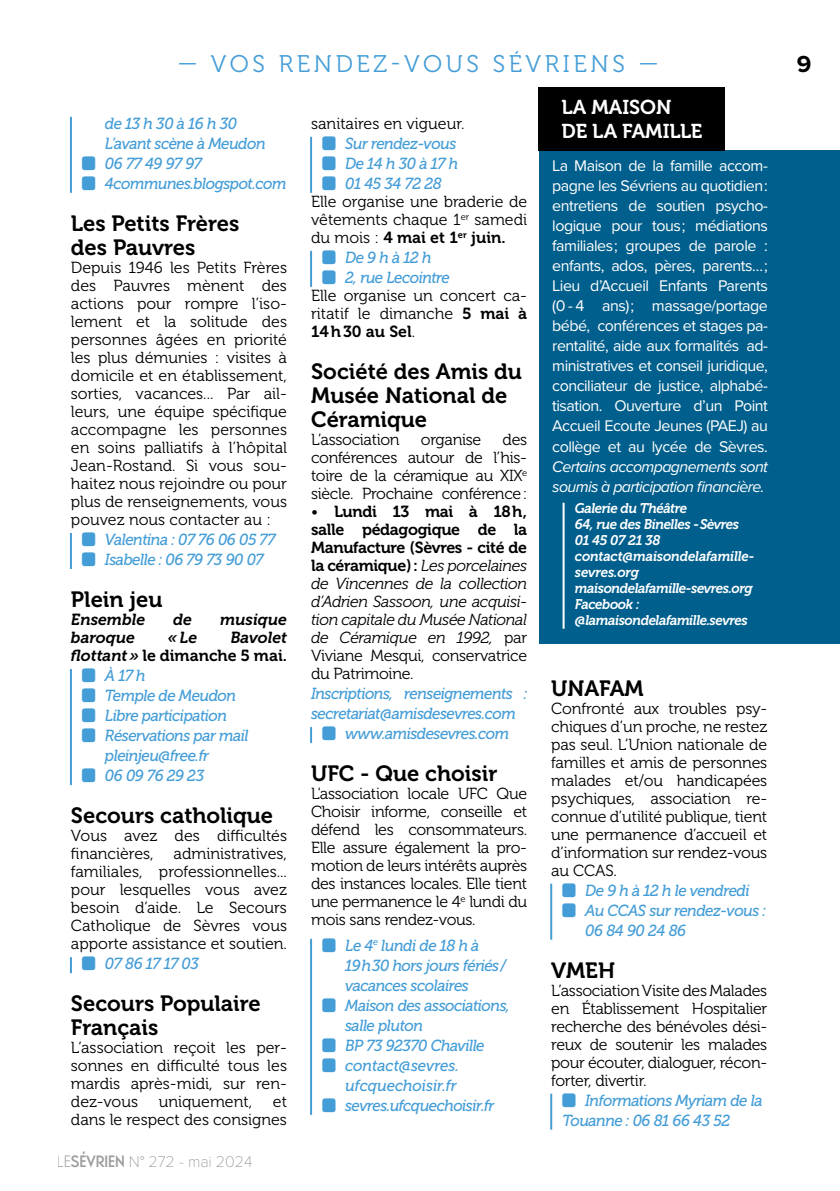
<style>
.page{position:relative;width:840px;height:1191px;background:#fff}
.page>*{position:absolute;margin:0;border:0;box-sizing:border-box;transform-origin:0 0}
.t1{font:24px "Museo 300";letter-spacing:.15em;color:#449dd7}
.t2{font:700 24px "Proxima Nova";color:#000}
.t3{font:22px/24px "Museo 700";color:#000}
.t4{font:20px/24px "Museo 700";color:#fff}
.t5{font:16px/18px "Museo 300";color:#000;text-align:justify}
.t6{font:italic 16px/20px "Museo 500";letter-spacing:-.03em;color:#449dd7;scale:.96 1}
.t7{font:16px/20px "Proxima Nova";letter-spacing:-.03em;color:#fff;text-align:justify}
.t8{font:italic 16px/18px "Museo 300";letter-spacing:-.02em;color:#000;text-align:justify}
.t9{font:16px/18px "Museo 700";letter-spacing:-.02em;color:#000;text-align:justify}
.t10{font:italic 16px/18px "Museo 700";color:#000;text-align:right}
.t11{font:italic 16px/20px "Proxima Nova";letter-spacing:-.04em;color:#fff}
.t12{font:16px "Museo 700";color:#000}
.t13{font:100 16px "Proxima Nova T";color:#858584}
.t14{font:16px "Museo 300";letter-spacing:-.02em;color:#000}
.t15{font:italic 14px/16px "Museo 700";letter-spacing:-.03em;color:#fff;scale:.96 1}
.s1{font-style:normal}
.s2{font-family:"Guildford Pro";font-weight:300;color:#9d9d9c}
.s3{font-family:"Guildford Pro";font-weight:500;color:#9d9d9c}
.s4{font-family:"Museo 300"}
.s5{font-family:"Museo 700"}
.s6{font-family:"Museo 700";font-style:normal}
</style>
<div class="page">
<hr style="left:70px;top:117px;width:2px;height:76px;background:#449dd7">
<hr style="left:70px;top:533px;width:2px;height:36px;background:#449dd7">
<hr style="left:70px;top:669px;width:2px;height:116px;background:#449dd7">
<svg style="left:70px;top:957px;width:2px;height:16px"></svg>
<hr style="left:310px;top:137px;width:2px;height:56px;background:#449dd7">
<hr style="left:310px;top:251px;width:2px;height:36px;background:#449dd7">
<svg style="left:310px;top:727px;width:2px;height:16px"></svg>
<hr style="left:310px;top:938px;width:2px;height:176px;background:#449dd7">
<hr style="left:550px;top:883px;width:2px;height:56px;background:#449dd7">
<hr style="left:550px;top:1093px;width:2px;height:36px;background:#449dd7">
<div style="left:539px;top:150px;width:300px;height:493px;background:#005f8c"></div>
<hr style="left:562px;top:503px;width:2px;height:126px;background:#fff">
<div style="left:538px;top:87px;width:186px;height:63px;background:#000"></div>
<h1 class="t1" style="left:177px;top:51px;width:482px">— VOS RENDEZ-VOUS SÉVRIENS —</h1>
<p class="t6" style="left:105px;top:113px;width:190px">de 13 h 30 à 16 h 30<br>L’avant scène à Meudon<br>06 77 49 97 97<br>4communes.blogspot.com</p>
<h2 class="t3" style="left:71px;top:211px;width:170px">Les Petits Frères des Pauvres</h2>
<p class="t5" style="left:71px;top:259px;width:217px">Depuis 1946 les Petits Frères des Pauvres mènent des actions pour rompre l’iso&shy;lement et la solitude des personnes âgées en priorité les plus démunies : visites à domicile et en établissement, sorties, vacances... Par ail&shy;leurs, une équipe spécifique accompagne les personnes en soins palliatifs à l’hôpital Jean-Rostand. Si vous sou&shy;haitez nous rejoindre ou pour plus de renseignements, vous pouvez nous contacter au :</p>
<p class="t6" style="left:105px;top:529px;width:179px">Valentina : 07 76 06 05 77<br>Isabelle : 06 79 73 90 07</p>
<h2 class="t3" style="left:71px;top:587px;width:93px">Plein jeu</h2>
<p class="t10" style="left:71px;top:610px;width:76px">Ensemble</p>
<p class="t10" style="left:173px;top:610px;width:20px">de</p>
<p class="t10" style="left:220px;top:610px;width:68px">musique</p>
<p class="t10" style="left:71px;top:628px;width:65px">baroque</p>
<p class="t10" style="left:168px;top:628px;width:30px">«Le</p>
<p class="t10" style="left:71px;top:628px;width:217px">Bavolet<br>flottant» <span class="s1">le dimanche 5 mai.</span></p>
<p class="t6" style="left:105px;top:665px;width:151px">À 17 h<br>Temple de Meudon<br>Libre participation<br>Réservations par mail pleinjeu@free.fr<br>06 09 76 29 23</p>
<h2 class="t3" style="left:71px;top:803px;width:203px">Secours catholique</h2>
<p class="t5" style="left:71px;top:827px;width:217px">Vous avez des difficultés financières, administratives, familiales, professionnelles... pour lesquelles vous avez besoin d’aide. Le Secours Catholique de Sèvres vous apporte assistance et soutien.</p>
<p class="t6" style="left:105px;top:953px;width:99px">07 86 17 17 03</p>
<h2 class="t3" style="left:71px;top:991px;width:191px">Secours Populaire<br>Français</h2>
<p class="t5" style="left:71px;top:1039px;width:217px">L’association reçoit les per&shy;sonnes en difficulté tous les mardis après-midi, sur ren&shy;dez-vous</p>
<p class="t5" style="left:159px;top:1093px;width:95px">uniquement,</p>
<p class="t5" style="left:71px;top:1093px;width:217px;text-align:right">et<br>dans le respect des consignes</p>
<p class="t13" style="left:57px;top:1149px;width:197px"><span class="s2">LE</span><span class="s3">SÉVRIEN</span> N° 272 - mai 2024</p>
<p class="t5" style="left:311px;top:115px;width:155px">sanitaires en vigueur.</p>
<p class="t6" style="left:345px;top:133px;width:119px;text-align:justify">Sur rendez-vous De 14 h 30 à 17 h 01 45 34 72 28</p>
<p class="t5" style="left:311px;top:193px;width:217px">Elle organise une braderie de vêtements chaque 1<sup>er</sup> samedi</p>
<p class="t12" style="left:311px;top:228px;width:196px"><span class="s4">du mois :</span> 4 mai et 1<sup>er</sup> juin.</p>
<p class="t6" style="left:345px;top:247px;width:111px">De 9 h à 12 h<br>2, rue Lecointre</p>
<p class="t5" style="left:311px;top:287px;width:217px">Elle organise un concert ca&shy;ritatif le dimanche <span class="s5">5 mai à</span></p>
<p class="t12" style="left:311px;top:322px;width:106px">14h30 au Sel<span class="s4">.</span></p>
<h2 class="t3" style="left:311px;top:359px;width:212px">Société des Amis du<br>Musée National de<br>Céramique</h2>
<p class="t14" style="left:311px;top:431px;width:90px">L’association</p>
<p class="t14" style="left:420px;top:431px;width:62px">organise</p>
<p class="t5" style="left:311px;top:431px;width:217px;text-indent:191px">des conférences autour de l’his&shy;toire de la céramique au XIX<sup>e </sup>siècle. Prochaine conférence:</p>
<p class="t9" style="left:311px;top:502px;width:217px"><span class="s4">•</span> Lundi 13 mai à 18h, salle pédagogique de la Manufacture (Sèvres - cité de</p>
<p class="t8" style="left:311px;top:556px;width:217px"><span class="s6">la céramique):</span> Les porcelaines de Vincennes de la collection d’Adrien Sassoon, une acquisi&shy;tion capitale du Musée National de Céramique en 1992, <span class="s1">par Viviane Mesqui, conservatrice du Patrimoine.</span></p>
<p class="t6" style="left:311px;top:683px;width:226px">Inscriptions, renseignements :</p>
<p class="t6" style="left:311px;top:703px;width:215px">secretariat@amisdesevres.com</p>
<p class="t6" style="left:345px;top:723px;width:172px">www.amisdesevres.com</p>
<h2 class="t3" style="left:311px;top:761px;width:188px">UFC - Que choisir</h2>
<p class="t5" style="left:311px;top:785px;width:217px">L'association locale UFC Que Choisir informe, conseille et défend les consommateurs.<br>Elle assure également la pro&shy;motion de leurs intérêts auprès des instances locales. Elle tient une permanence le 4<sup>e</sup> lundi du mois sans rendez-vous.</p>
<p class="t6" style="left:345px;top:935px;width:173px">Le 4<sup>e</sup> lundi de 18 h à<br>19h30 hors jours fériés/ vacances scolaires<br>Maison des associations, salle pluton<br>BP 73 92370 Chaville contact@sevres. ufcquechoisir.fr sevres.ufcquechoisir.fr</p>
<p class="t4" style="left:561px;top:95px;width:142px">LA MAISON<br>DE LA FAMILLE</p>
<p class="t7" style="left:552px;top:155px;width:217px">La Maison de la famille accom&shy;pagne les Sévriens au quotidien : entretiens de soutien psycho&shy;logique pour tous ; médiations familiales ; groupes de parole : enfants, ados, pères, parents… ; Lieu d’Accueil Enfants Parents (0 - 4 ans) ; massage/portage bébé, conférences et stages pa&shy;rentalité, aide aux formalités ad&shy;ministratives et conseil juridique, conciliateur de justice, alphabé&shy;tisation. Ouverture d’un Point Accueil Ecoute Jeunes (PAEJ) au collège et au lycée de Sèvres.</p>
<p class="t11" style="left:552px;top:455px;width:217px">Certains accompagnements sont soumis à participation financière.</p>
<p class="t15" style="left:574px;top:500px;width:188px">Galerie du Théâtre<br>64, rue des Binelles -Sèvres<br>01 45 07 21 38 contact@maisondelafamille&shy;sevres.org maisondelafamille-sevres.org<br>Facebook : @lamaisondelafamille.sevres</p>
<h2 class="t3" style="left:551px;top:676px;width:94px">UNAFAM</h2>
<p class="t5" style="left:551px;top:699px;width:217px">Confronté aux troubles psy&shy;chiques d’un proche, ne restez pas seul. L’Union nationale de familles et amis de personnes malades et/ou handicapées psychiques, association re&shy;connue d’utilité publique, tient une permanence d’accueil et d’information sur rendez-vous au CCAS.</p>
<p class="t6" style="left:585px;top:880px;width:190px">De 9 h à 12 h le vendredi<br>Au CCAS sur rendez-vous :<br>06 84 90 24 86</p>
<h2 class="t3" style="left:551px;top:958px;width:65px">VMEH</h2>
<p class="t5" style="left:551px;top:981px;width:217px">L’association Visite des Malades en Établissement Hospitalier recherche des bénévoles dési&shy;reux de soutenir les malades pour écouter, dialoguer, récon&shy;forter, divertir.</p>
<p class="t6" style="left:562px;top:1090px;width:210px;text-indent:23px">Informations Myriam de la<br>Touanne : 06 81 66 43 52</p>
<h1 class="t2" style="left:796px;top:46px;width:16px">9</h1>
</div>
